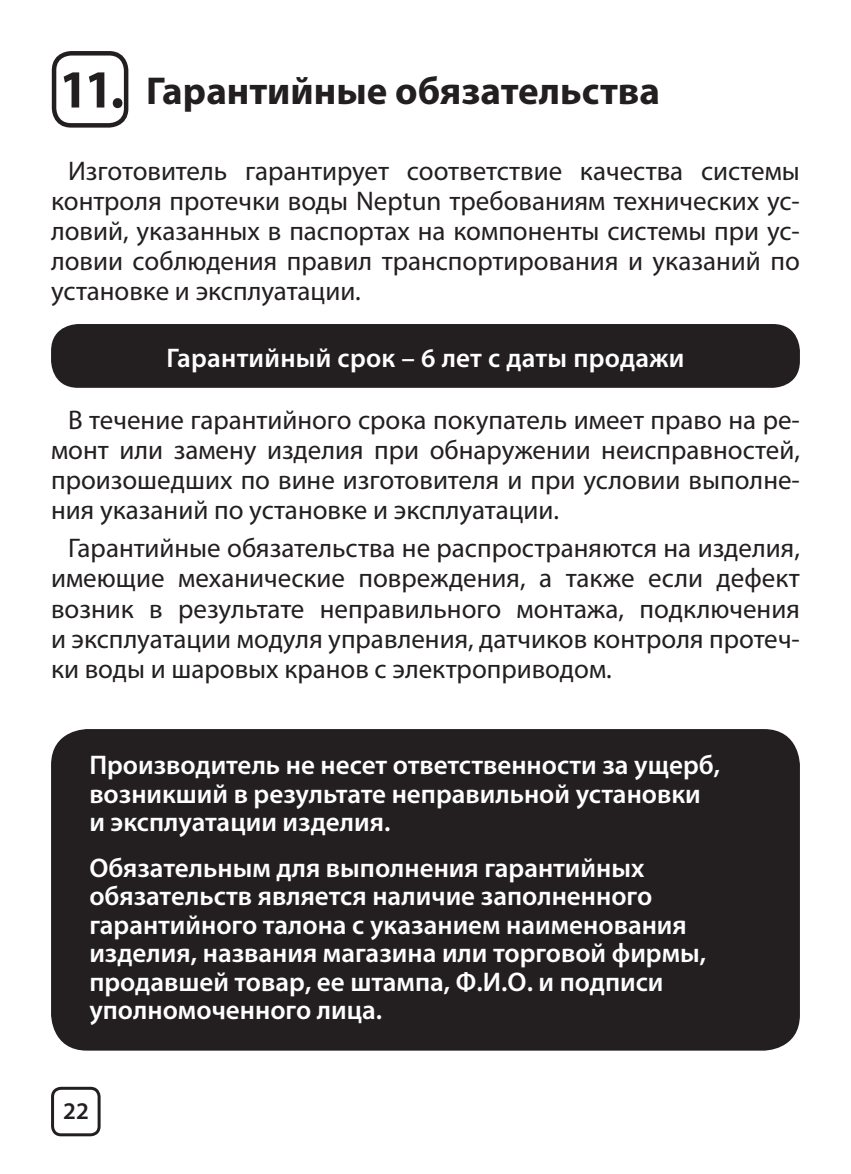
<style>
.page{position:relative;width:851px;height:1174px;background:#fff}
.page>*{position:absolute;margin:0;border:0;box-sizing:border-box;transform-origin:0 0}
.t1{font:700 39px "Myriad Pro";color:#231f20}
.t2{font:27px/30px "Myriad Pro";color:#231f20;text-align:justify}
.t3{font:600 27px/28.5px "Myriad Pro";color:#fff}
.t4{font:600 24px "Myriad Pro";color:#231f20}
.s1{font-stretch:semi-condensed;font-size:54px}
.s2{font-size:54px}
</style>
<div class="page">
<div style="left:51px;top:1086px;width:50px;height:50px;border:3px solid #231f20;border-radius:9px"></div>
<div style="left:51px;top:324px;width:748px;height:64px;background:#231f20;border-radius:27px"></div>
<div style="left:52px;top:51px;width:76px;height:77px;border:4px solid #231f20;border-radius:17px"></div>
<div style="left:51px;top:729px;width:748px;height:321px;background:#231f20;border-radius:36px"></div>
<h1 class="t1" style="left:60px;top:65px;width:602px"><span class="s1">11</span><span class="s2">.</span> Гарантийные обязательства</h1>
<p class="t2" style="left:51px;top:155px;width:750px;text-indent:17px">Изготовитель гарантирует соответствие качества системы контроля протечки воды Neptun требованиям технических ус&shy;ловий, указанных в паспортах на компоненты системы при ус&shy;ловии соблюдения правил транспортирования и указаний по установке и эксплуатации.</p>
<p class="t3" style="left:166px;top:344px;width:519px">Гарантийный срок – 6 лет с даты продажи</p>
<p class="t2" style="left:51px;top:404px;width:750px;text-indent:17px">В течение гарантийного срока покупатель имеет право на ре&shy;монт или замену изделия при обнаружении неисправностей, произошедших по вине изготовителя и при условии выполне&shy;ния указаний по установке и эксплуатации.</p>
<p class="t2" style="left:51px;top:533px;width:750px;text-indent:17px">Гарантийные обязательства не распространяются на изделия, имеющие механические повреждения, а также если дефект возник в результате неправильного монтажа, подключения и эксплуатации модуля управления, датчиков контроля протеч&shy;ки воды и шаровых кранов с электроприводом.</p>
<p class="t3" style="left:89px;top:751px;width:632px">Производитель не несет ответственности за ущерб, возникший в результате неправильной установки и эксплуатации изделия.</p>
<p class="t3" style="left:89px;top:854px;width:618px">Обязательным для выполнения гарантийных обязательств является наличие заполненного гарантийного талона с указанием наименования изделия, названия магазина или торговой фирмы, продавшей товар, ее штампа, Ф.И.О. и подписи уполномоченного лица.</p>
<p class="t4" style="left:63px;top:1097px;width:27px">22</p>
</div>
